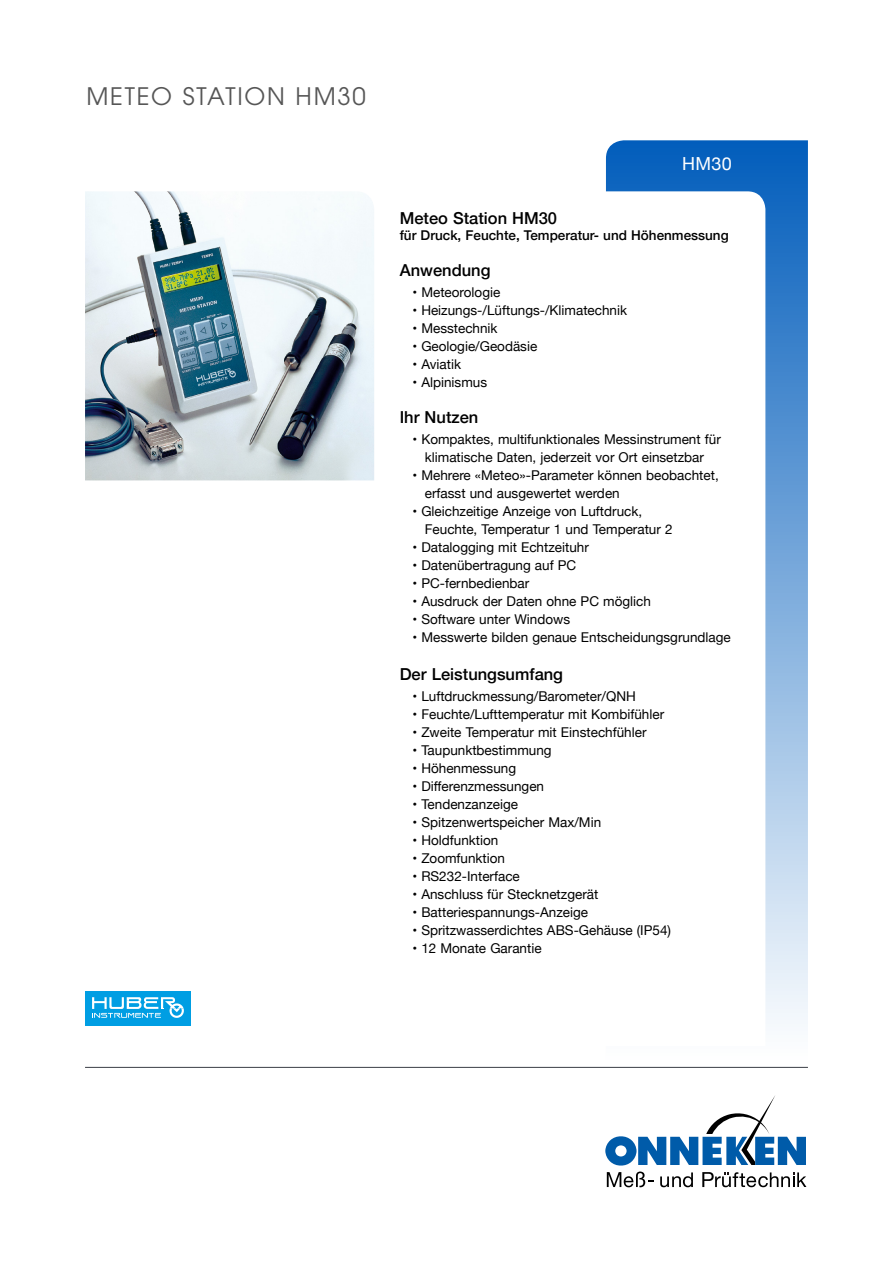
<style>
.page{position:relative;width:893px;height:1263px;background:#fff}
.page>*{position:absolute;margin:0;border:0;box-sizing:border-box;transform-origin:0 0}
.t1{font:24px "Avant Garde";letter-spacing:.07em;color:#565656}
.t2{font:18px "Helvetica Neue";color:#fff}
.t3{font:500 16.5px "Helvetica Neue";color:#000}
._10-Seiter_-Onneken{font:13.5px "Helvetica Neue";color:#000}
.t4{font:500 13.5px "Helvetica Neue";color:#000}
</style>
<div class="page">
<svg style="left:606px;top:140px;width:202px;height:884px;background:#689ed6"></svg>
<svg style="left:605px;top:1096px;width:201px;height:91px"></svg>
<img style="left:85px;top:191px;width:289px;height:289px">
<svg style="left:606px;top:191px;width:159px;height:833px"></svg>
<div style="left:85px;top:991px;width:106px;height:34px;background:#009ee3"></div>
<svg style="left:92px;top:997px;width:92px;height:21px"></svg>
<hr style="left:85px;top:1067px;width:723px;height:1px;background:#3a3e45">
<p class="t1" style="left:87px;top:82px;width:281px">METEO STATION HM30</p>
<p class="t2" style="left:682px;top:151px;width:51px">HM30</p>
<p class="t3" style="left:400px;top:205px;width:159px">Meteo Station HM30</p>
<p class="t4" style="left:400px;top:225px;width:330px">für Druck, Feuchte, Temperatur- und Höhenmessung</p>
<p class="t3" style="left:400px;top:257px;width:92px">Anwendung</p>
<p class="_10-Seiter_-Onneken" style="left:412px;top:283px;width:89px">• Meteorologie</p>
<p class="_10-Seiter_-Onneken" style="left:412px;top:301px;width:216px">• Heizungs-/Lüftungs-/Klimatechnik</p>
<p class="_10-Seiter_-Onneken" style="left:412px;top:319px;width:87px">• Messtechnik</p>
<p class="_10-Seiter_-Onneken" style="left:412px;top:337px;width:126px">• Geologie/Geodäsie</p>
<p class="_10-Seiter_-Onneken" style="left:412px;top:355px;width:50px">• Aviatik</p>
<p class="_10-Seiter_-Onneken" style="left:412px;top:373px;width:76px">• Alpinismus</p>
<p class="t3" style="left:400px;top:404px;width:80px">Ihr Nutzen</p>
<p class="_10-Seiter_-Onneken" style="left:412px;top:430px;width:310px">• Kompaktes, multifunktionales Messinstrument für</p>
<p class="_10-Seiter_-Onneken" style="left:425px;top:448px;width:281px">klimatische Daten, jederzeit vor Ort einsetzbar</p>
<p class="_10-Seiter_-Onneken" style="left:412px;top:466px;width:308px">• Mehrere «Meteo»-Parameter können beobachtet,</p>
<p class="_10-Seiter_-Onneken" style="left:425px;top:484px;width:196px">erfasst und ausgewertet werden</p>
<p class="_10-Seiter_-Onneken" style="left:412px;top:502px;width:231px">• Gleichzeitige Anzeige von Luftdruck,</p>
<p class="_10-Seiter_-Onneken" style="left:425px;top:520px;width:249px">Feuchte, Temperatur 1 und Temperatur 2</p>
<p class="_10-Seiter_-Onneken" style="left:412px;top:538px;width:178px">• Datalogging mit Echtzeituhr</p>
<p class="_10-Seiter_-Onneken" style="left:412px;top:556px;width:165px">• Datenübertragung auf PC</p>
<p class="_10-Seiter_-Onneken" style="left:412px;top:574px;width:118px">• PC-fernbedienbar</p>
<p class="_10-Seiter_-Onneken" style="left:412px;top:592px;width:240px">• Ausdruck der Daten ohne PC möglich</p>
<p class="_10-Seiter_-Onneken" style="left:412px;top:610px;width:159px">• Software unter Windows</p>
<p class="_10-Seiter_-Onneken" style="left:412px;top:628px;width:320px">• Messwerte bilden genaue Entscheidungsgrundlage</p>
<p class="t3" style="left:400px;top:661px;width:165px">Der Leistungsumfang</p>
<p class="_10-Seiter_-Onneken" style="left:412px;top:687px;width:225px">• Luftdruckmessung/Barometer/QNH</p>
<p class="_10-Seiter_-Onneken" style="left:412px;top:705px;width:253px">• Feuchte/Lufttemperatur mit Kombifühler</p>
<p class="_10-Seiter_-Onneken" style="left:412px;top:723px;width:236px">• Zweite Temperatur mit Einstechfühler</p>
<p class="_10-Seiter_-Onneken" style="left:412px;top:741px;width:141px">• Taupunktbestimmung</p>
<p class="_10-Seiter_-Onneken" style="left:412px;top:759px;width:105px">• Höhenmessung</p>
<p class="_10-Seiter_-Onneken" style="left:412px;top:777px;width:133px">• Differenzmessungen</p>
<p class="_10-Seiter_-Onneken" style="left:412px;top:795px;width:107px">• Tendenzanzeige</p>
<p class="_10-Seiter_-Onneken" style="left:412px;top:813px;width:190px">• Spitzenwertspeicher Max/Min</p>
<p class="_10-Seiter_-Onneken" style="left:412px;top:831px;width:87px">• Holdfunktion</p>
<p class="_10-Seiter_-Onneken" style="left:412px;top:849px;width:94px">• Zoomfunktion</p>
<p class="_10-Seiter_-Onneken" style="left:412px;top:867px;width:109px">• RS232-Interface</p>
<p class="_10-Seiter_-Onneken" style="left:412px;top:885px;width:187px">• Anschluss für Stecknetzgerät</p>
<p class="_10-Seiter_-Onneken" style="left:412px;top:903px;width:177px">• Batteriespannungs-Anzeige</p>
<p class="_10-Seiter_-Onneken" style="left:412px;top:921px;width:260px">• Spritzwasserdichtes ABS-Gehäuse (IP54)</p>
<p class="_10-Seiter_-Onneken" style="left:412px;top:939px;width:131px">• 12 Monate Garantie</p>
</div>
